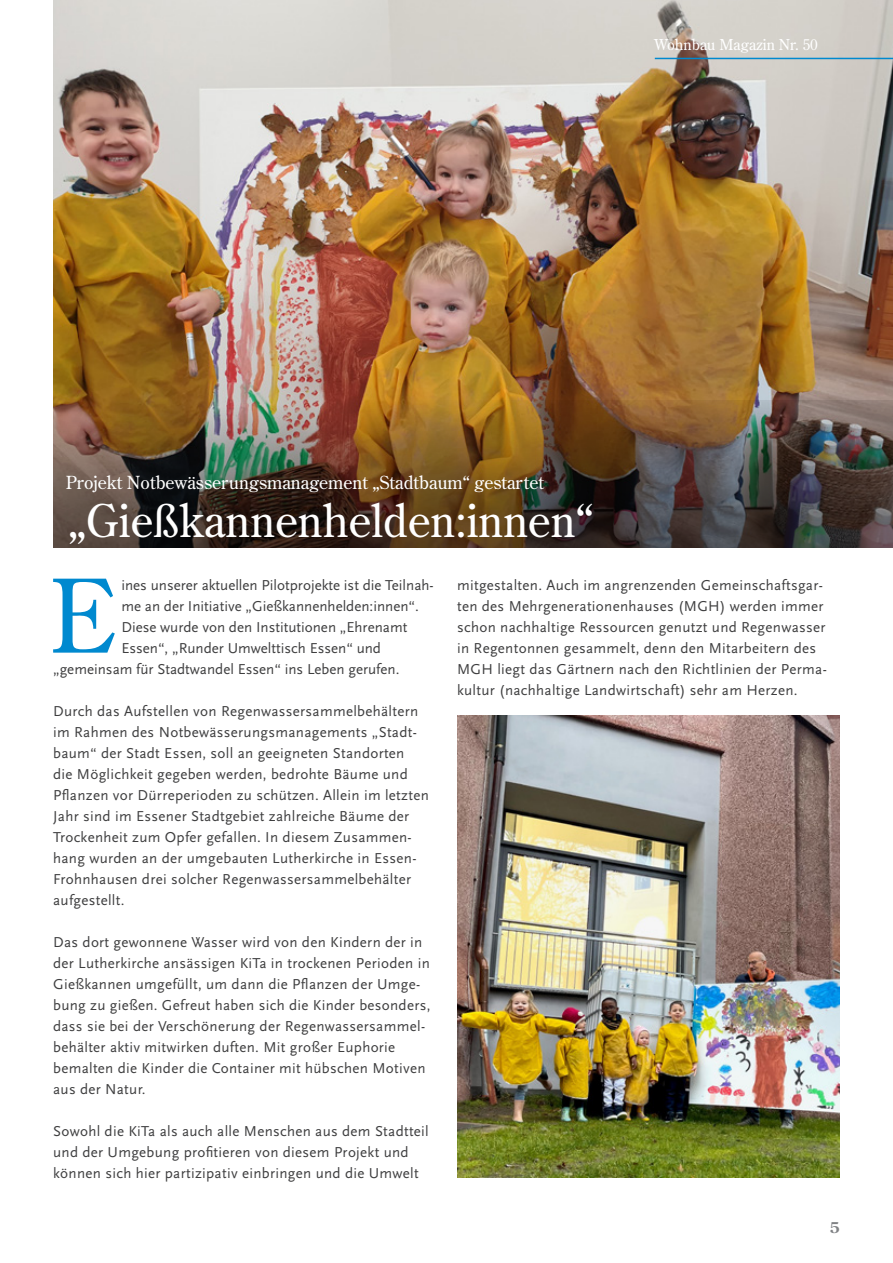
<style>
.page{position:relative;width:893px;height:1263px;background:#fff}
.page>*{position:absolute;margin:0;border:0;box-sizing:border-box;transform-origin:0 0}
.t1{font:101.1px "Century Old Style Std";color:#0089cf}
.t2{font:45px "Century Old Style Std";color:#fff}
.t3{font:18px "Century Old Style Std";color:#fff}
.t4{font:15px/21px "Scala Sans LF";letter-spacing:.02em;color:#3e3e3f}
.t5{font:15px "Scala Sans LF";color:#3e3e3f}
.t6{font:15px "Century Old Style Std";color:#fff}
.t7{font:700 15px "Century Old Style Std";color:#808285}
</style>
<div class="page">
<img style="left:53px;top:0;width:840px;height:401px">
<hr style="left:655px;top:58px;width:238px;height:1px;background:#0089cf">
<img style="left:53px;top:401px;width:840px;height:147px">
<img style="left:457px;top:716px;width:383px;height:462px">
<p class="t6" style="left:654px;top:35px;width:165px">Wohnbau Magazin Nr. 50</p>
<p class="t3" style="left:66px;top:471px;width:480px">Projekt Notbewässerungsmanagement „Stadtbaum“ gestartet</p>
<p class="t2" style="left:68px;top:492px;width:527px">„Gießkannenhelden:innen“</p>
<p class="t1" style="left:50px;top:551px;width:68px">E</p>
<p class="t5" style="left:121px;top:577px;width:314px">ines unserer aktuellen Pilotprojekte ist die Teilnah-</p>
<p class="t4" style="left:457px;top:575px;width:371px">mitgestalten. Auch im angrenzenden Gemeinschaftsgar&shy;ten des Mehrgenerationenhauses (MGH) werden immer schon nachhaltige Ressourcen genutzt und Regenwasser in Regentonnen gesammelt, denn den Mitarbeitern des MGH liegt das Gärtnern nach den Richtlinien der Perma&shy;kultur (nachhaltige Landwirtschaft) sehr am Herzen.</p>
<p class="t5" style="left:121px;top:598px;width:299px">me an der Initiative „Gießkannenhelden:innen“.</p>
<p class="t5" style="left:121px;top:619px;width:287px">Diese wurde von den Institutionen „Ehrenamt</p>
<p class="t5" style="left:121px;top:640px;width:261px">Essen“, „Runder Umwelttisch Essen“ und</p>
<p class="t5" style="left:53px;top:661px;width:348px">„gemeinsam für Stadtwandel Essen“ ins Leben gerufen.</p>
<p class="t4" style="left:53px;top:701px;width:377px">Durch das Aufstellen von Regenwassersammelbehältern im Rahmen des Notbewässerungsmanagements „Stadt&shy;baum“ der Stadt Essen, soll an geeigneten Standorten<br>die Möglichkeit gegeben werden, bedrohte Bäume und Pflanzen vor Dürreperioden zu schützen. Allein im letzten Jahr sind im Essener Stadtgebiet zahlreiche Bäume der Trockenheit zum Opfer gefallen. In diesem Zusammen&shy;hang wurden an der umgebauten Lutherkirche in Essen-Frohnhausen drei solcher Regenwassersammelbehälter aufgestellt.</p>
<p class="t4" style="left:53px;top:932px;width:379px">Das dort gewonnene Wasser wird von den Kindern der in der Lutherkirche ansässigen KiTa in trockenen Perioden in Gießkannen umgefüllt, um dann die Pflanzen der Umge&shy;bung zu gießen. Gefreut haben sich die Kinder besonders, dass sie bei der Verschönerung der Regenwassersammel&shy;behälter aktiv mitwirken duften. Mit großer Euphorie bemalten die Kinder die Container mit hübschen Motiven aus der Natur.</p>
<p class="t4" style="left:53px;top:1121px;width:377px">Sowohl die KiTa als auch alle Menschen aus dem Stadtteil und der Umgebung profitieren von diesem Projekt und können sich hier partizipativ einbringen und die Umwelt</p>
<p class="t7" style="left:830px;top:1218px;width:11px">5</p>
</div>
